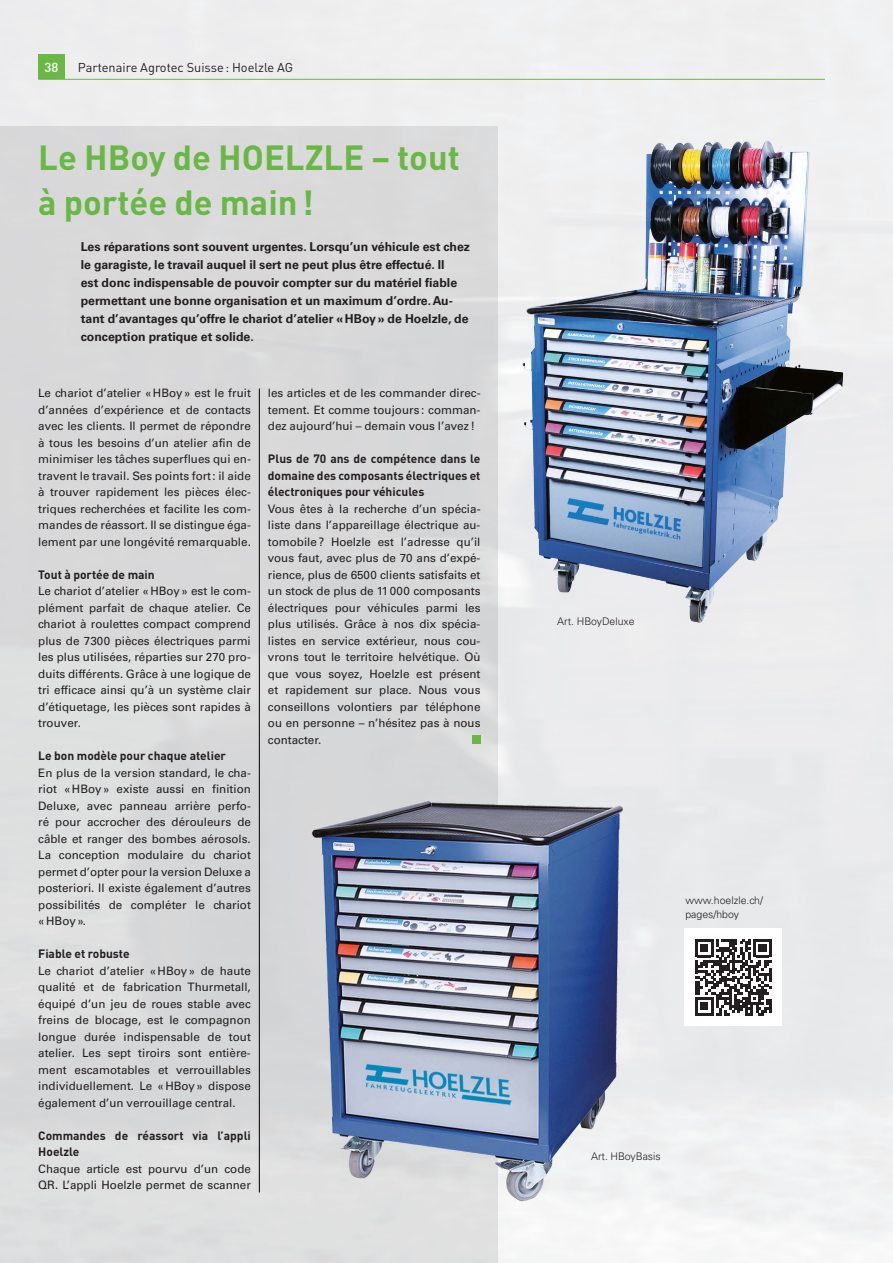
<style>
.page{position:relative;width:893px;height:1263px;background:#fff}
.page>*{position:absolute;margin:0;border:0;box-sizing:border-box;transform-origin:0 0}
.t1{font:700 34.5px/45px "DIN Pro";color:#69b845}
.t2{font:500 13.05px "DIN Pro";color:#fff}
.t3{font:12.75px "DIN Pro";color:#231f20}
.t4{font:700 12.3px/18px "Univers LT Std";color:#231f20}
.t5{font:700 12px/16.5px "DIN Pro";color:#231f20}
.t6{font:11.7px/16.5px "Univers LT Std";color:#231f20;text-align:justify}
.t7{font:300 10.5px/14.2px "Univers LT Std";color:#231f20}
</style>
<div class="page">
<hr style="left:38px;top:79px;width:787px;height:1px;background:#69b845">
<div style="left:38px;top:54px;width:27px;height:25px;background:#69b845"></div>
<div style="left:0;top:126px;width:497px;height:1137px;background:#d9d8d9"></div>
<div style="left:472px;top:735px;width:8px;height:8px;background:#69b845"></div>
<hr style="left:259px;top:389px;width:1px;height:803px;background:#231f20">
<img style="left:505px;top:118px;width:359px;height:520px">
<img style="left:311px;top:761px;width:352px;height:443px">
<svg style="left:695px;top:939px;width:77px;height:76px"></svg>
<p class="t2" style="left:44px;top:58px;width:15px">38</p>
<p class="t3" style="left:78px;top:59px;width:217px">Partenaire Agrotec Suisse: Hoelzle AG</p>
<h1 class="t1" style="left:38px;top:134px;width:423px">Le HBoy de HOELZLE – tout à portée de main!</h1>
<p class="t4" style="left:81px;top:238px;width:391px">Les réparations sont souvent urgentes. Lorsqu’un véhicule est chez le garagiste, le travail auquel il sert ne peut plus être effectué. Il<br>est donc indispensable de pouvoir compter sur du matériel fiable permettant une bonne organisation et un maximum d’ordre. Au&shy;tant d’avantages qu’offre le chariot d’atelier «HBoy» de Hoelzle, de conception pratique et solide.</p>
<p class="t6" style="left:38px;top:385px;width:214px">Le chariot d’atelier «HBoy» est le fruit d’années d’expérience et de contacts avec les clients. Il permet de répondre à tous les besoins d’un atelier afin de minimiser les tâches superflues qui en&shy;travent le travail. Ses points fort: il aide à trouver rapidement les pièces élec&shy;triques recherchées et facilite les com&shy;mandes de réassort. Il se distingue éga&shy;lement par une longévité remarquable.</p>
<p class="t5" style="left:38px;top:565px;width:118px">Tout à portée de main</p>
<p class="t6" style="left:38px;top:583px;width:214px">Le chariot d’atelier «HBoy» est le com&shy;plément parfait de chaque atelier. Ce chariot à roulettes compact comprend plus de 7300 pièces électriques parmi les plus utilisées, réparties sur 270 pro&shy;duits différents. Grâce à une logique de tri efficace ainsi qu’à un système clair d’étiquetage, les pièces sont rapides à trouver.</p>
<p class="t5" style="left:38px;top:747px;width:189px">Le bon modèle pour chaque atelier</p>
<p class="t6" style="left:38px;top:764px;width:214px">En plus de la version standard, le cha&shy;riot «HBoy» existe aussi en finition Deluxe, avec panneau arrière perfo&shy;ré pour accrocher des dérouleurs de câble et ranger des bombes aérosols.<br>La conception modulaire du chariot permet d’opter pour la version Deluxe a posteriori. Il existe également d’autres possibilités de compléter le chariot «HBoy».</p>
<p class="t5" style="left:38px;top:945px;width:93px">Fiable et robuste</p>
<p class="t6" style="left:38px;top:962px;width:214px">Le chariot d’atelier «HBoy» de haute qualité et de fabrication Thurmetall, équipé d’un jeu de roues stable avec freins de blocage, est le compagnon longue durée indispensable de tout atelier. Les sept tiroirs sont entière&shy;ment escamotables et verrouillables individuellement. Le «HBoy» dispose également d’un verrouillage central.</p>
<p class="t5" style="left:38px;top:1126px;width:214px">Commandes de réassort via l’appli<br>Hoelzle</p>
<p class="t6" style="left:38px;top:1160px;width:214px">Chaque article est pourvu d’un code<br>QR. L’appli Hoelzle permet de scanner</p>
<p class="t6" style="left:268px;top:385px;width:214px">les articles et de les commander direc&shy;tement. Et comme toujours : comman&shy;dez aujourd’hui – demain vous l’avez !</p>
<p class="t5" style="left:268px;top:450px;width:214px;text-align:justify">Plus de 70 ans de compétence dans le domaine des composants électriques et électroniques pour véhicules</p>
<p class="t6" style="left:268px;top:500px;width:214px">Vous êtes à la recherche d’un spécia&shy;liste dans l’appareillage électrique au&shy;tomobile? Hoelzle est l’adresse qu’il vous faut, avec plus de 70 ans d’expé&shy;rience, plus de 6500 clients satisfaits et un stock de plus de 11000 composants électriques pour véhicules parmi les plus utilisés. Grâce à nos dix spécia&shy;listes en service extérieur, nous cou&shy;vrons tout le territoire helvétique. Où que vous soyez, Hoelzle est présent et rapidement sur place. Nous vous conseillons volontiers par téléphone ou en personne – n’hésitez pas à nous contacter.</p>
<p class="t7" style="left:557px;top:614px;width:79px">Art. HBoyDeluxe</p>
<p class="t7" style="left:685px;top:893px;width:79px">www.hoelzle.ch/ pages/hboy</p>
<p class="t7" style="left:591px;top:1149px;width:71px">Art. HBoyBasis</p>
</div>
